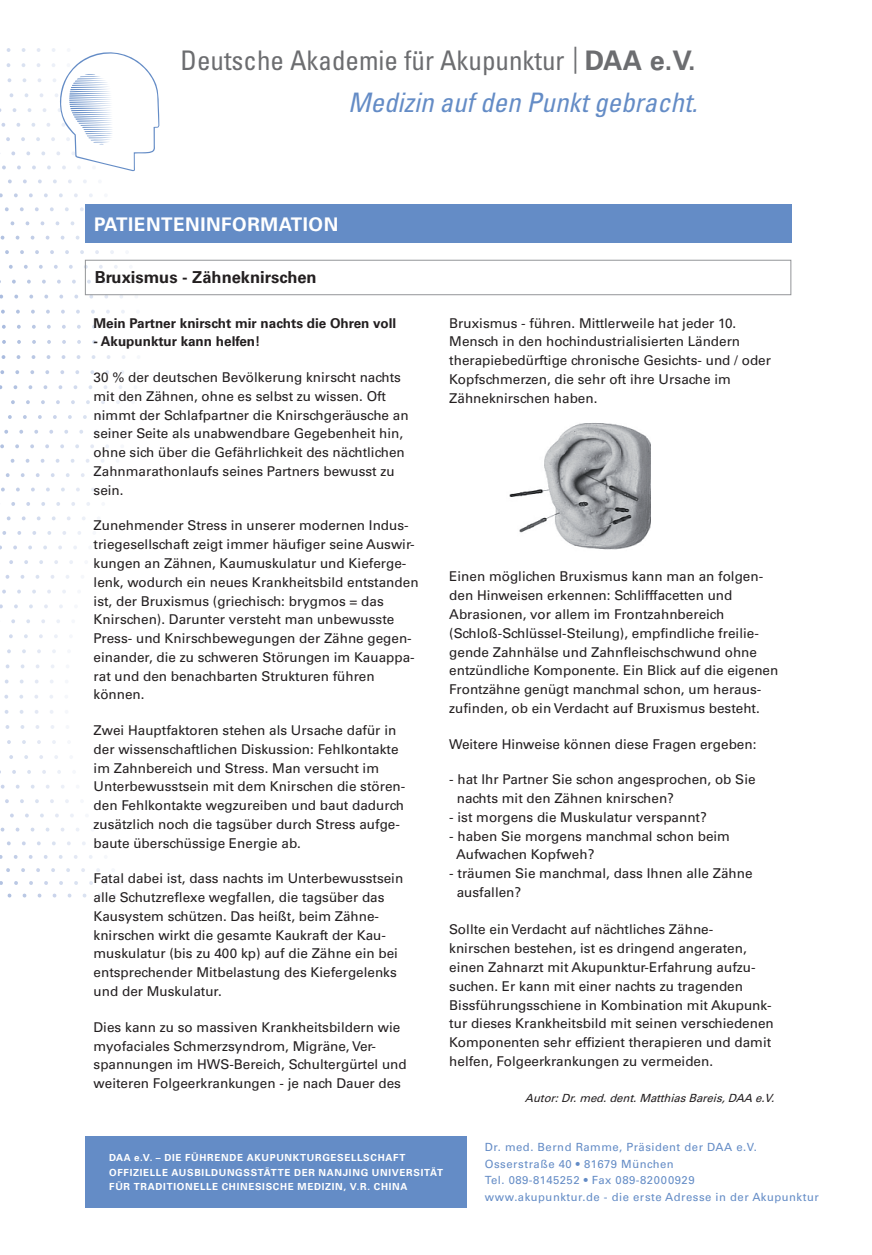
<style>
.page{position:relative;width:872px;height:1255px;background:#fff}
.page>*{position:absolute;margin:0;border:0;box-sizing:border-box;transform-origin:0 0}
.t1{font:condensed 27px "Univers LT Std";color:#6c6d70}
.t2{font:italic condensed 27px "Univers LT Std";color:#648cc6}
.t3{font:700 18.75px "Univers LT Std";letter-spacing:.03em;color:#fff}
.t4{font:700 16.5px "Univers LT Std";color:#231f20}
.t5{font:13.5px/18.8px "Univers LT Std";color:#231f20}
.t6{font:700 13.5px "Univers LT Std";color:#231f20}
.t7{font:11.25px/16.5px "Univers LT Std";letter-spacing:.045em;color:#648cc6}
.t8{font:italic 11.25px "Univers LT Std";color:#231f20}
.t9{font:700 9.75px/14.2px "Univers LT Std";letter-spacing:.07em;color:#fff}
.s1{font-weight:700;font-stretch:normal}
</style>
<div class="page">
<svg style="left:96px;top:204px;width:15px;height:693px"></svg>
<svg style="left:81px;top:180px;width:15px;height:717px"></svg>
<svg style="left:66px;top:179px;width:15px;height:718px"></svg>
<svg style="left:51px;top:48px;width:15px;height:849px"></svg>
<svg style="left:0;top:48px;width:51px;height:849px"></svg>
<div style="left:85px;top:260px;width:706px;height:35px;border:1px solid #939598"></div>
<img style="left:509px;top:423px;width:141px;height:127px">
<div style="left:85px;top:205px;width:706px;height:38px;background:#648cc6"></div>
<svg style="left:60px;top:52px;width:99px;height:119px"></svg>
<div style="left:85px;top:1136px;width:382px;height:72px;background:#648cc6"></div>
<h1 class="t1" style="left:180px;top:44px;width:516px">Deutsche Akademie für Akupunktur | <span class="s1">DAA E.V.</span></h1>
<h1 class="t2" style="left:348px;top:85px;width:351px">Medizin auf den Punkt gebracht.</h1>
<h2 class="t3" style="left:94px;top:213px;width:246px">PATIENTENINFORMATION</h2>
<p class="t4" style="left:95px;top:267px;width:223px">BRUXISMUS - ZÄHNEKNIRSCHEN</p>
<p class="t6" style="left:94px;top:315px;width:304px">MEIN PARTNER KNIRSCHT MIR NACHTS DIE OHREN VOLL</p>
<p class="t6" style="left:94px;top:333px;width:168px">- AKUPUNKTUR KANN HELFEN!</p>
<p class="t5" style="left:94px;top:368px;width:316px">30 % der deutschen Bevölkerung knirscht nachts mit den Zähnen, ohne es selbst zu wissen. Oft nimmt der Schlafpartner die Knirschgeräusche an seiner Seite als unabwendbare Gegebenheit hin, ohne sich über die Gefährlichkeit des nächtlichen Zahnmarathonlaufs seines Partners bewusst zu sein.</p>
<p class="t5" style="left:94px;top:516px;width:326px">Zunehmender Stress in unserer modernen Indus&shy;triegesellschaft zeigt immer häufiger seine Auswir&shy;kungen an Zähnen, Kaumuskulatur und Kieferge&shy;lenk, wodurch ein neues Krankheitsbild entstanden ist, der Bruxismus (griechisch: brygmos = das Knirschen). Darunter versteht man unbewusste Press- und Knirschbewegungen der Zähne gegen&shy;einander, die zu schweren Störungen im Kauappa&shy;rat und den benachbarten Strukturen führen können.</p>
<p class="t5" style="left:94px;top:721px;width:313px">Zwei Hauptfaktoren stehen als Ursache dafür in der wissenschaftlichen Diskussion: Fehlkontakte im Zahnbereich und Stress. Man versucht im Unterbewusstsein mit dem Knirschen die stören&shy;den Fehlkontakte wegzureiben und baut dadurch zusätzlich noch die tagsüber durch Stress aufge&shy;baute überschüssige Energie ab.</p>
<p class="t5" style="left:94px;top:869px;width:311px">Fatal dabei ist, dass nachts im Unterbewusstsein alle Schutzreflexe wegfallen, die tagsüber das Kausystem schützen. Das heißt, beim Zähne&shy;knirschen wirkt die gesamte Kaukraft der Kau&shy;muskulatur (bis zu 400 kp) auf die Zähne ein bei entsprechender Mitbelastung des Kiefergelenks und der Muskulatur.</p>
<p class="t5" style="left:94px;top:1017px;width:315px">Dies kann zu so massiven Krankheitsbildern wie myofaciales Schmerzsyndrom, Migräne, Ver&shy;spannungen im HWS-Bereich, Schultergürtel und weiteren Folgeerkrankungen - je nach Dauer des</p>
<p class="t5" style="left:449px;top:313px;width:323px">Bruxismus - führen. Mittlerweile hat jeder 10.<br>Mensch in den hochindustrialisierten Ländern therapiebedürftige chronische Gesichts- und / oder Kopfschmerzen, die sehr oft ihre Ursache im Zähneknirschen haben.</p>
<p class="t5" style="left:449px;top:567px;width:331px">Einen möglichen Bruxismus kann man an folgen&shy;den Hinweisen erkennen: Schlifffacetten und Abrasionen, vor allem im Frontzahnbereich (Schloß-Schlüssel-Steilung), empfindliche freilie&shy;gende Zahnhälse und Zahnfleischschwund ohne entzündliche Komponente. Ein Blick auf die eigenen Frontzähne genügt manchmal schon, um heraus&shy;zufinden, ob ein Verdacht auf Bruxismus besteht.</p>
<p class="t5" style="left:449px;top:734px;width:309px">Weitere Hinweise können diese Fragen ergeben:</p>
<p class="t5" style="left:457px;top:770px;width:300px;text-indent:-8px">- hat Ihr Partner Sie schon angesprochen, ob Sie nachts mit den Zähnen knirschen?</p>
<p class="t5" style="left:449px;top:807px;width:259px">- ist morgens die Muskulatur verspannt?</p>
<p class="t5" style="left:456px;top:826px;width:275px;text-indent:-7px">- haben Sie morgens manchmal schon beim<br>Aufwachen Kopfweh?</p>
<p class="t5" style="left:457px;top:864px;width:297px;text-indent:-8px">- träumen Sie manchmal, dass Ihnen alle Zähne ausfallen?</p>
<p class="t5" style="left:449px;top:920px;width:326px">Sollte ein Verdacht auf nächtliches Zähne&shy;knirschen bestehen, ist es dringend angeraten, einen Zahnarzt mit Akupunktur-Erfahrung aufzu&shy;suchen. Er kann mit einer nachts zu tragenden Bissführungsschiene in Kombination mit Akupunk&shy;tur dieses Krankheitsbild mit seinen verschiedenen Komponenten sehr effizient therapieren und damit helfen, Folgeerkrankungen zu vermeiden.</p>
<p class="t8" style="left:525px;top:1090px;width:254px">Autor:Dr.med.dent.MatthiasBareis,DAA e.V.</p>
<p class="t9" style="left:109px;top:1150px;width:298px">DAA E.V. – DIE FÜHRENDE AKUPUNKTURGESELLSCHAFT<br>OFFIZIELLE</p>
<p class="t9" style="left:109px;top:1164px;width:335px;text-indent:62px">AUSBILDUNGSSTÄTTE DER NANJING UNIVERSITÄT<br>FÜR TRADITIONELLE CHINESISCHE MEDIZIN, V.R. CHINA</p>
<p class="t7" style="left:485px;top:1139px;width:335px">Dr. med. Bernd Ramme, Präsident der DAA e.V.<br>Osserstraße 40 • 81679 München<br>Tel. 089-8145252 • Fax 089-82000929<br>www.akupunktur.de - die erste Adresse in der Akupunktur</p>
</div>
